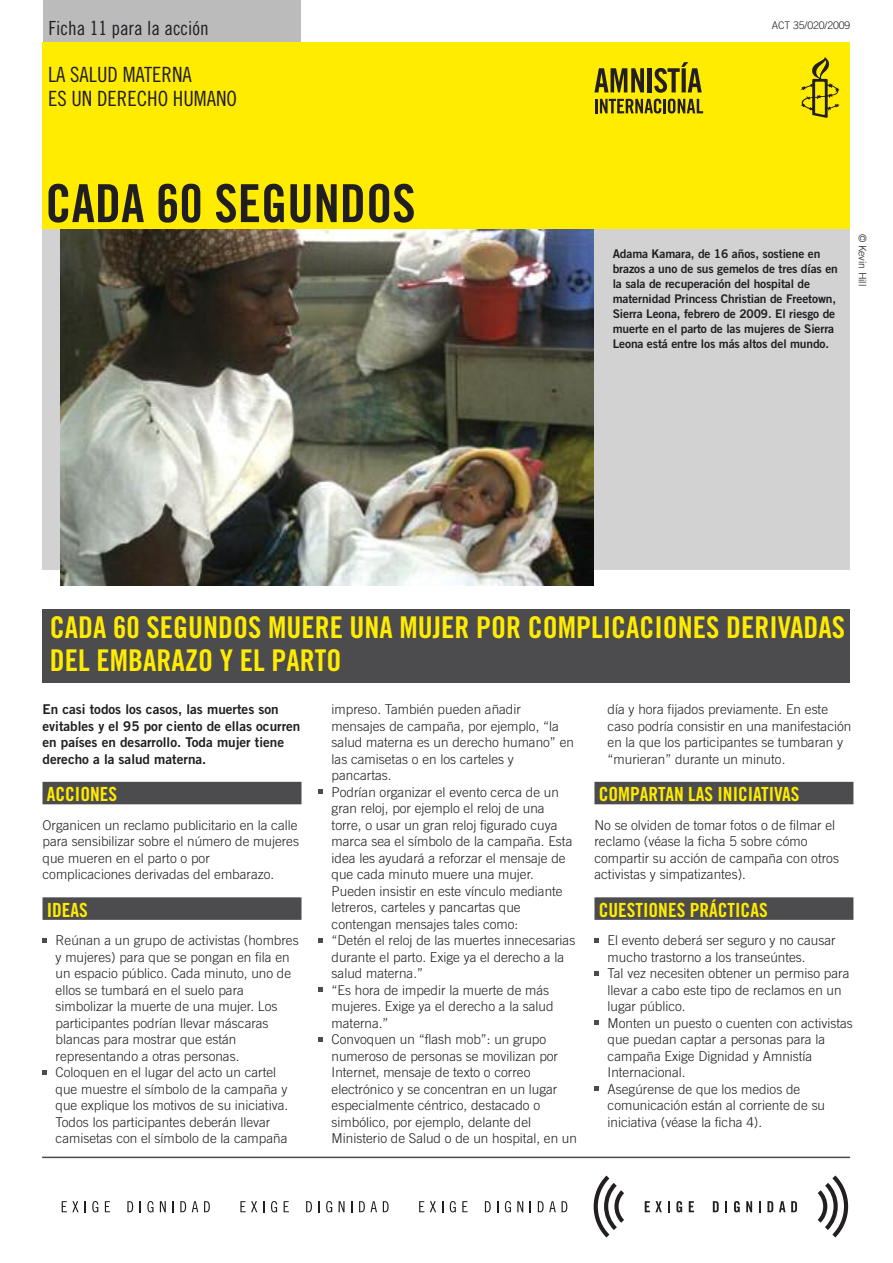
<style>
.page{position:relative;width:893px;height:1263px;background:#fff}
.page>*{position:absolute;margin:0;border:0;box-sizing:border-box;transform-origin:0 0}
.t1{font:52.5px "Amnesty Trade Gothic Bd Cn 20";color:#201e21}
.t2{font:52.5px "Amnesty Trade Gothic Cn 18";color:#201e21}
.t3{font:30px/33px "Trade Gothic Bold Cond Twenty";color:#ffec00}
.t4{font:21px/24px "Amnesty Trade Gothic Cn 18";color:#201e21}
.t5{font:19.5px "Amnesty Trade Gothic Bd Cn 20";color:#ffec00}
.t6{font:19.5px "Amnesty Trade Gothic Cn 18";color:#201e21}
.t7{font:300 13.5px/16.5px "Amnesty Trade Gothic";color:#201e21}
.t8{font:13.5px/16.5px "Amnesty Trade Gothic Bd 2";color:#201e21}
.t9{font:12px/15px "Amnesty Trade Gothic Bd 2";letter-spacing:-.01em;color:#201e21}
.t10{font:300 10.5px "Amnesty Trade Gothic";letter-spacing:-.01em;color:#201e21}
</style>
<div class="page">
<hr style="left:42px;top:1156px;width:808px;height:2px;background:#4c4b4e">
<div style="left:43px;top:0;width:257px;height:43px;background:#bcbbbc"></div>
<div style="left:43px;top:43px;width:807px;height:187px;background:#ffec00"></div>
<div style="left:43px;top:609px;width:807px;height:73px;background:#4c4b4e"></div>
<div style="left:43px;top:782px;width:258px;height:22px;background:#4c4b4e"></div>
<div style="left:43px;top:897px;width:258px;height:23px;background:#4c4b4e"></div>
<div style="left:594px;top:782px;width:259px;height:22px;background:#4c4b4e"></div>
<div style="left:594px;top:897px;width:259px;height:23px;background:#4c4b4e"></div>
<svg style="left:594px;top:1087px;width:5px;height:4px"></svg>
<svg style="left:594px;top:1021px;width:5px;height:4px"></svg>
<svg style="left:594px;top:971px;width:5px;height:4px"></svg>
<svg style="left:594px;top:938px;width:5px;height:4px"></svg>
<svg style="left:318px;top:1037px;width:5px;height:4px"></svg>
<svg style="left:318px;top:988px;width:5px;height:4px"></svg>
<svg style="left:318px;top:938px;width:5px;height:4px"></svg>
<svg style="left:318px;top:790px;width:5px;height:4px"></svg>
<svg style="left:43px;top:1070px;width:4px;height:4px"></svg>
<svg style="left:43px;top:938px;width:4px;height:4px"></svg>
<svg style="left:62px;top:1201px;width:17px;height:11px"></svg>
<svg style="left:92px;top:1201px;width:6px;height:11px"></svg>
<svg style="left:105px;top:1201px;width:5px;height:11px"></svg>
<svg style="left:127px;top:1201px;width:6px;height:11px"></svg>
<svg style="left:147px;top:1201px;width:7px;height:11px"></svg>
<svg style="left:160px;top:1201px;width:6px;height:11px"></svg>
<svg style="left:172px;top:1201px;width:2px;height:11px"></svg>
<svg style="left:180px;top:1201px;width:6px;height:11px"></svg>
<svg style="left:192px;top:1201px;width:6px;height:11px"></svg>
<svg style="left:204px;top:1201px;width:6px;height:11px"></svg>
<svg style="left:240px;top:1201px;width:17px;height:11px"></svg>
<svg style="left:263px;top:1201px;width:2px;height:11px"></svg>
<svg style="left:271px;top:1201px;width:6px;height:11px"></svg>
<svg style="left:284px;top:1201px;width:5px;height:11px"></svg>
<svg style="left:306px;top:1201px;width:6px;height:11px"></svg>
<svg style="left:318px;top:1201px;width:2px;height:11px"></svg>
<svg style="left:326px;top:1201px;width:6px;height:11px"></svg>
<svg style="left:339px;top:1201px;width:6px;height:11px"></svg>
<svg style="left:359px;top:1201px;width:18px;height:11px"></svg>
<svg style="left:383px;top:1201px;width:6px;height:11px"></svg>
<svg style="left:419px;top:1201px;width:5px;height:11px"></svg>
<svg style="left:430px;top:1201px;width:6px;height:11px"></svg>
<svg style="left:450px;top:1201px;width:6px;height:11px"></svg>
<svg style="left:462px;top:1201px;width:6px;height:11px"></svg>
<svg style="left:485px;top:1201px;width:6px;height:11px"></svg>
<svg style="left:505px;top:1201px;width:6px;height:11px"></svg>
<svg style="left:517px;top:1201px;width:6px;height:11px"></svg>
<svg style="left:538px;top:1201px;width:29px;height:11px"></svg>
<svg style="left:645px;top:1201px;width:17px;height:11px"></svg>
<svg style="left:668px;top:1201px;width:2px;height:11px"></svg>
<svg style="left:676px;top:1201px;width:6px;height:11px"></svg>
<svg style="left:689px;top:1201px;width:5px;height:11px"></svg>
<svg style="left:713px;top:1201px;width:6px;height:11px"></svg>
<svg style="left:725px;top:1201px;width:2px;height:11px"></svg>
<svg style="left:734px;top:1201px;width:6px;height:11px"></svg>
<svg style="left:746px;top:1201px;width:6px;height:11px"></svg>
<svg style="left:759px;top:1201px;width:2px;height:11px"></svg>
<svg style="left:767px;top:1201px;width:6px;height:11px"></svg>
<svg style="left:779px;top:1201px;width:6px;height:11px"></svg>
<svg style="left:791px;top:1201px;width:6px;height:11px"></svg>
<svg style="left:594px;top:1175px;width:30px;height:62px"></svg>
<svg style="left:818px;top:1175px;width:30px;height:62px"></svg>
<div style="left:43px;top:230px;width:807px;height:340px;background:#d2d2d3"></div>
<img style="left:60px;top:230px;width:533px;height:355px">
<svg style="left:595px;top:99px;width:108px;height:15px"></svg>
<svg style="left:594px;top:62px;width:108px;height:31px"></svg>
<svg style="left:801px;top:57px;width:38px;height:61px"></svg>
<h3 class="t6" style="left:49px;top:17px;width:39px">Sheet</h3>
<h3 class="t4" style="left:48px;top:62px;width:174px">GET PEOPLE TALKING<br>ABOUT EXIGE DIGNIDAD</h3>
<h3 class="t6" style="left:49px;top:17px;width:162px">Ficha 11 para la acción</h3>
<h3 class="t4" style="left:48px;top:62px;width:190px">LA SALUD MATERNA<br>ES UN DERECHO HUMANO</h3>
<h1 class="t2" style="left:45px;top:172px;width:200px">TO GO HER</h1>
<h1 class="t1" style="left:45px;top:171px;width:372px">CADA 60 SEGUNDOS</h1>
<p class="t10" style="left:772px;top:19px;width:80px">ACT 35/020/2009</p>
<p class="t9" style="left:611px;top:245px;width:134px">Picture caption to go here</p>
<p class="t9" style="left:613px;top:246px;width:227px">Adama Kamara, de 16 años, sostiene en brazos a uno de sus gemelos de tres días en la sala de recuperación del hospital de maternidad Princess Christian de Freetown, Sierra Leona, febrero de 2009. El riesgo de muerte en el parto de las mujeres de Sierra Leona está entre los más altos del mundo.</p>
<p class="t10" style="left:869px;top:234px;width:54px;rotate:90deg">© Kevin Hill</p>
<h2 class="t3" style="left:50px;top:613px;width:797px">CADA 60 SEGUNDOS MUERE UNA MUJER POR COMPLICACIONES DERIVADAS<br>DEL EMBARAZO Y EL PARTO</h2>
<p class="t8" style="left:43px;top:701px;width:259px">En casi todos los casos, las muertes son evitables y el 95 por ciento de ellas ocurren en países en desarrollo. Toda mujer tiene derecho a la salud materna.</p>
<h3 class="t5" style="left:47px;top:782px;width:72px">ACCIONES</h3>
<p class="t7" style="left:43px;top:816px;width:258px">Organicen un reclamo publicitario en la calle para sensibilizar sobre el número de mujeres que mueren en el parto o por complicaciones derivadas del embarazo.</p>
<h3 class="t5" style="left:47px;top:898px;width:43px">IDEAS</h3>
<p class="t7" style="left:56px;top:932px;width:245px">Reúnan a un grupo de activistas (hombres y mujeres) para que se pongan en fila en un espacio público. Cada minuto, uno de ellos se tumbará en el suelo para simbolizar la muerte de una mujer. Los participantes podrían llevar máscaras blancas para mostrar que están representando a otras personas.<br>Coloquen en el lugar del acto un cartel que muestre el símbolo de la campaña y que explique los motivos de su iniciativa.<br>Todos los participantes deberán llevar camisetas con el símbolo de la campaña</p>
<p class="t7" style="left:332px;top:701px;width:247px">impreso. También pueden añadir mensajes de campaña, por ejemplo, “la salud materna es un derecho humano” en las camisetas o en los carteles y pancartas.<br>Podrían organizar el evento cerca de un gran reloj, por ejemplo el reloj de una torre, o usar un gran reloj figurado cuya marca sea el símbolo de la campaña. Esta idea les ayudará a reforzar el mensaje de que cada minuto muere una mujer.<br>Pueden insistir en este vínculo mediante letreros, carteles y pancartas que contengan mensajes tales como:<br>“Detén el reloj de las muertes innecesarias durante el parto. Exige ya el derecho a la salud materna.”<br>“Es hora de impedir la muerte de más mujeres. Exige ya el derecho a la salud materna.”<br>Convoquen un “flash mob”: un grupo numeroso de personas se movilizan por Internet, mensaje de texto o correo electrónico y se concentran en un lugar especialmente céntrico, destacado o simbólico, por ejemplo, delante del Ministerio de Salud o de un hospital, en un</p>
<p class="t7" style="left:608px;top:701px;width:245px">día y hora fijados previamente. En este caso podría consistir en una manifestación en la que los participantes se tumbaran y “murieran” durante un minuto.</p>
<h3 class="t5" style="left:599px;top:782px;width:202px">COMPARTAN LAS INICIATIVAS</h3>
<p class="t7" style="left:594px;top:816px;width:246px">No se olviden de tomar fotos o de filmar el reclamo (véase la ficha 5 sobre cómo compartir su acción de campaña con otros activistas y simpatizantes).</p>
<h3 class="t5" style="left:599px;top:898px;width:170px">CUESTIONES PRÁCTICAS</h3>
<p class="t7" style="left:608px;top:932px;width:247px">El evento deberá ser seguro y no causar mucho trastorno a los transeúntes.<br>Tal vez necesiten obtener un permiso para llevar a cabo este tipo de reclamos en un lugar público.<br>Monten un puesto o cuenten con activistas que puedan captar a personas para la campaña Exige Dignidad y Amnistía<br>Internacional.<br>Asegúrense de que los medios de comunicación están al corriente de su iniciativa (véase la ficha 4).</p>
</div>
